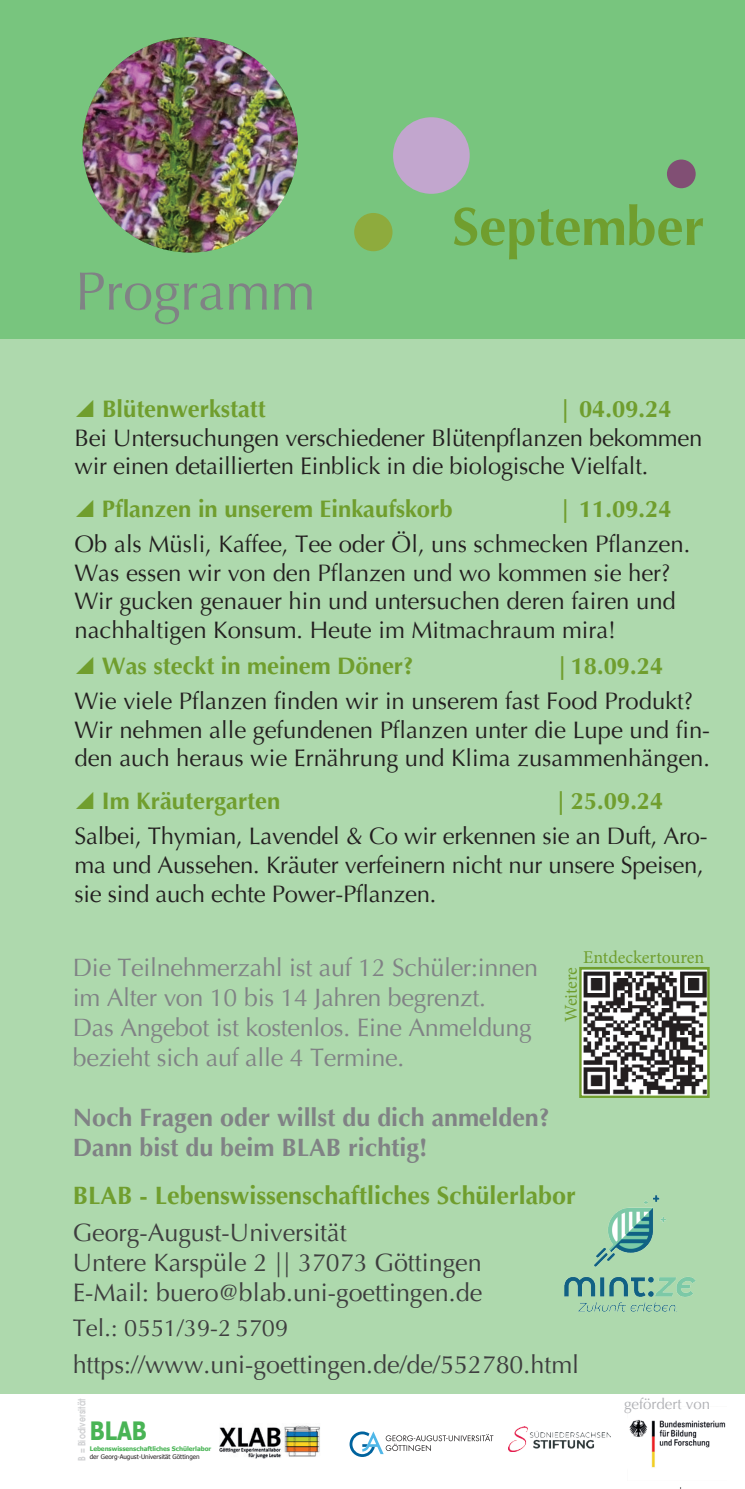
<style>
.page{position:relative;width:745px;height:1489px;background:#fff}
.page>*{position:absolute;margin:0;border:0;box-sizing:border-box;transform-origin:0 0}
.t1{font:700 54px "Optima";color:#709e2e}
.t2{font:54px "Optima";color:#808285}
.t3{font:700 25.25px "Tahoma";color:#49b455;scale:.86 1}
.t4{font:25px/30px "Optima";color:#3e3e3f}
.t5{font:25px/30px "Optima";letter-spacing:-.01em;color:#808285}
.t6{font:700 25px/30px "Optima";color:#808285}
.t7{font:700 25px "Optima";color:#709e2e}
.t8{font:23.75px/28.5px "Optima";color:#231f20}
.t9{font:700 23.75px "Optima";color:#709e2e}
.t10{font:23.75px "Optima";color:#3e3e3f}
.t11{font:18px "Minion Pro";letter-spacing:-.005em;color:#709e2e}
.t12{font:15px "Optima";color:#b0b1b5}
.t13{font:600 9.75px "Avant Garde";letter-spacing:.02em;color:#cfd0d2;scale:.8 1}
.t14{font:700 6.25px "Tahoma";letter-spacing:-.01em;color:#49b455}
.t15{font:6.25px "Tahoma";color:#231f20}
.s1{font-family:"Minion Pro";font-weight:700;color:#709e2e}
.s2{font-weight:700;color:#709e2e}
</style>
<div class="page">
<div style="left:0;top:84px;width:744px;height:1309px;background:#aed9ad"></div>
<div style="left:0;top:0;width:744px;height:338px;background:#78c57e"></div>
<svg style="left:349px;top:1431px;width:144px;height:25px"></svg>
<img style="left:219px;top:1425px;width:101px;height:33px">
<img style="left:629px;top:1419px;width:97px;height:49px">
<img style="left:508px;top:1426px;width:102px;height:25px">
<img style="left:564px;top:1195px;width:130px;height:116px">
<div style="left:393px;top:117px;width:76px;height:77px;background:#c2a6ce;border-radius:50%"></div>
<div style="left:354px;top:213px;width:38px;height:38px;background:#8eab3d;border-radius:50%"></div>
<img style="left:582px;top:970px;width:124px;height:124px">
<div style="left:579px;top:966px;width:130px;height:131px;border:2px solid #709e2e"></div>
<div style="left:666px;top:159px;width:29px;height:29px;background:#814f74;border-radius:50%"></div>
<img style="left:82px;top:37px;width:216px;height:215px;border-radius:108px">
<h1 class="t2" style="left:75px;top:260px;width:241px">Programm</h1>
<h1 class="t1" style="left:452px;top:196px;width:254px">September</h1>
<p class="t9" style="left:102px;top:395px;width:165px">Blütenwerkstatt</p>
<p class="t9" style="left:557px;top:395px;width:115px">| 04.09.24</p>
<p class="t8" style="left:74px;top:424px;width:629px">Bei Untersuchungen verschiedener Blütenpflanzen bekommen wir einen detaillierten Einblick in die biologische Vielfalt.</p>
<p class="t9" style="left:102px;top:495px;width:352px">Pflanzen in unserem Einkaufskorb</p>
<p class="t9" style="left:557px;top:495px;width:115px">| 11.09.24</p>
<p class="t8" style="left:74px;top:530px;width:617px">Ob als Müsli, Kaffee, Tee oder Öl, uns schmecken Pflanzen.<br>Was essen wir von den Pflanzen und wo kommen sie her?<br>Wir gucken genauer hin und untersuchen deren fairen und nachhaltigen Konsum. Heute im Mitmachraum mira!</p>
<p class="t9" style="left:102px;top:652px;width:313px">Was steckt in meinem Döner?</p>
<p class="t8" style="left:74px;top:648px;width:619px;line-height:35.5px;text-indent:484px"><span class="s1">|</span> <span class="s2">18.09.24<br></span>Wie viele Pflanzen finden wir in unserem fast Food Produkt?</p>
<p class="t8" style="left:74px;top:715px;width:636px">Wir nehmen alle gefundenen Pflanzen unter die Lupe und fin&shy;den auch heraus wie Ernährung und Klima zusammenhängen.</p>
<p class="t9" style="left:102px;top:787px;width:180px">Im Kräutergarten</p>
<p class="t8" style="left:74px;top:783px;width:634px;line-height:35.5px;text-indent:483px"><span class="s1">|</span> <span class="s2">25.09.24<br></span>Salbei, Thymian, Lavendel &amp; Co wir erkennen sie an Duft, Aro-</p>
<p class="t8" style="left:74px;top:851px;width:630px">ma und Aussehen. Kräuter verfeinern nicht nur unsere Speisen, sie sind auch echte Power-Pflanzen.</p>
<p class="t5" style="left:73px;top:953px;width:466px">Die Teilnehmerzahl ist auf 12 Schüler:innen im Alter von 10 bis 14 Jahren begrenzt.<br>Das Angebot ist kostenlos. Eine Anmeldung bezieht sich auf alle 4 Termine.</p>
<p class="t6" style="left:73px;top:1103px;width:478px">Noch Fragen oder willst du dich anmelden?<br>Dann bist du beim BLAB richtig!</p>
<p class="t11" style="left:582px;top:945px;width:122px">Entdeckertouren</p>
<p class="t11" style="left:558px;top:1022px;width:57px;rotate:-90deg">Weitere</p>
<p class="t7" style="left:73px;top:1181px;width:504px">BLAB - Lebenswissenschaftliches Schülerlabor</p>
<p class="t4" style="left:73px;top:1217px;width:411px">Georg-August-Universität<br>Untere Karspüle 2 || 37073 Göttingen<br>E-Mail: buero@blab.uni-goettingen.de</p>
<p class="t10" style="left:73px;top:1314px;width:217px">Tel.: 0551/39-2 5709</p>
<p class="t4" style="left:73px;top:1350px;width:507px">https://www.uni-goettingen.de/de/552780.html</p>
<p class="t13" style="left:75px;top:1460px;width:79px;rotate:-90deg">B = Biodiversität</p>
<p class="t3" style="left:90px;top:1412px;width:68px">BLAB</p>
<p class="t14" style="left:90px;top:1444px;width:123px">Lebenswissenschaftliches Schülerlabor</p>
<p class="t15" style="left:90px;top:1452px;width:111px">der Georg-August-Universität Göttingen</p>
<p class="t12" style="left:623px;top:1395px;width:87px">gefördert von</p>
</div>
